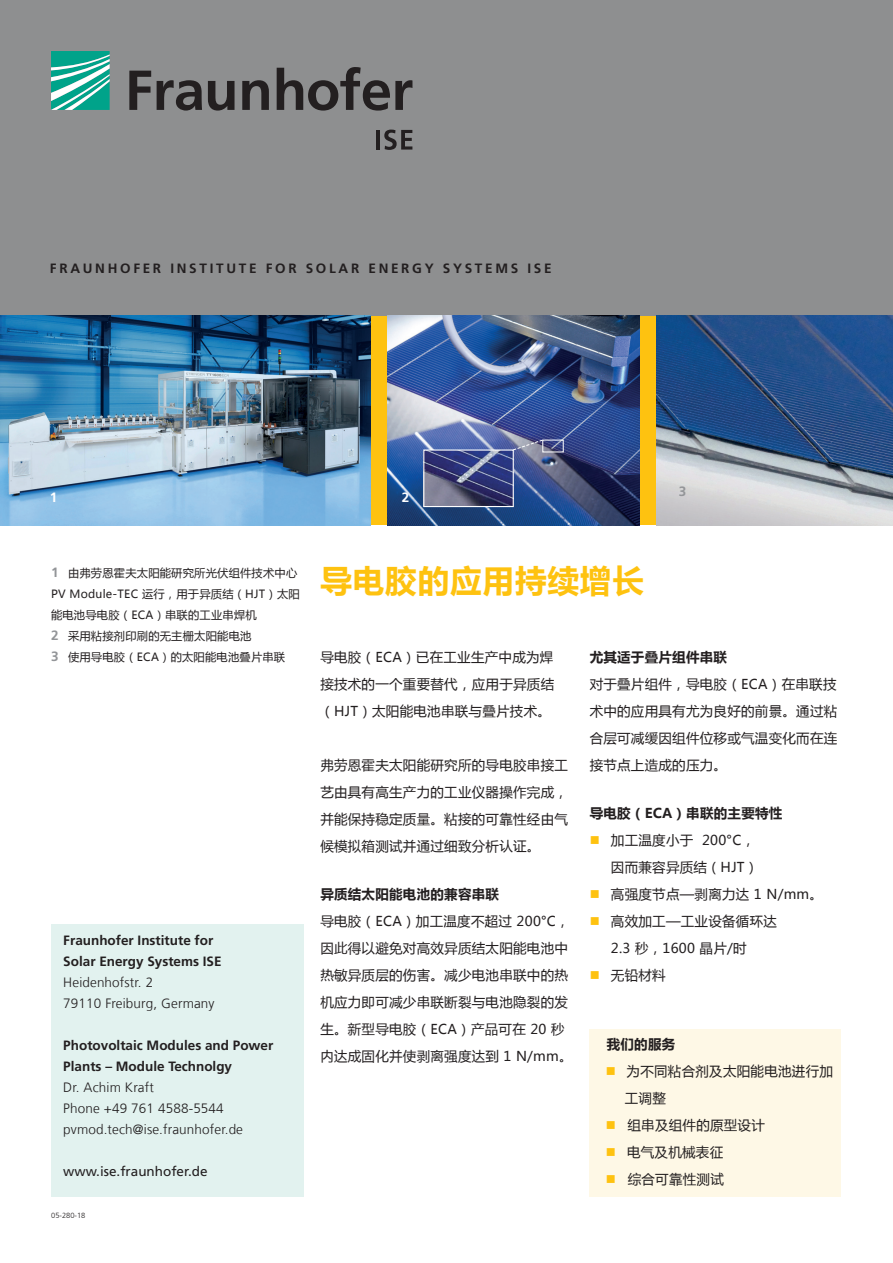
<style>
.page{position:relative;width:893px;height:1263px;background:#fff}
.page>*{position:absolute;margin:0;border:0;box-sizing:border-box;transform-origin:0 0}
.t1{font:700 31.5px "Microsoft Ya Hei";letter-spacing:.03em;color:#fec210}
.t2{font:13.5px/27px "Microsoft Ya Hei";letter-spacing:.02em;color:#231f20;text-align:justify}
.t3{font:300 13.5px/21px "Frutiger LT Com";letter-spacing:.01em;color:#231f20}
.t4{font:700 13.5px/21px "Frutiger LT Com";color:#231f20}
.t5{font:700 13.5px "Microsoft Ya Hei";letter-spacing:.02em;color:#231f20}
.t6{font:700 13.5px "Frutiger LT Com";letter-spacing:.2em;color:#231f20}
.t7{font:13.5px "Frutiger LT Com";color:#231f20}
.t8{font:700 13.5px "Frutiger LT Com";color:#fff}
.t9{font:700 13.5px "Frutiger LT Com";color:#939598}
.t10{font:11.25px/21px "Microsoft Ya Hei";letter-spacing:.02em;color:#231f20}
.t11{font:300 7.5px "Frutiger LT Com";color:#231f20}
.s1{font-family:"Frutiger LT Com";font-weight:700;font-size:13.5px;color:#939598}
</style>
<div class="page">
<div style="left:590px;top:1029px;width:251px;height:167px;background:#fef8e6"></div>
<div style="left:0;top:314px;width:893px;height:211px;background:#fec210"></div>
<div style="left:51px;top:924px;width:252px;height:273px;background:#e2f2ef"></div>
<div style="left:0;top:0;width:893px;height:315px;background:#8e8f90"></div>
<svg style="left:51px;top:51px;width:59px;height:59px;background:#49baa9"></svg>
<svg style="left:129px;top:67px;width:283px;height:44px"></svg>
<hr style="left:376px;top:130px;width:4px;height:20px;background:#231f20">
<svg style="left:384px;top:130px;width:28px;height:20px"></svg>
<img style="left:0;top:315px;width:371px;height:210px">
<img style="left:388px;top:315px;width:252px;height:210px">
<img style="left:657px;top:315px;width:236px;height:210px">
<img style="left:425px;top:451px;width:87px;height:54px">
<div style="left:423px;top:449px;width:91px;height:58px;border:1px solid #fff"></div>
<div style="left:542px;top:440px;width:22px;height:12px;border:1px solid #fff"></div>
<svg style="left:512px;top:439px;width:31px;height:12px"></svg>
<p class="t6" style="left:50px;top:260px;width:503px">FRAUNHOFER INSTITUTE FOR SOLAR ENERGY SYSTEMS ISE</p>
<p class="t8" style="left:50px;top:489px;width:9px">1</p>
<p class="t8" style="left:402px;top:489px;width:9px">2</p>
<p class="t9" style="left:679px;top:484px;width:9px">3</p>
<p class="t10" style="left:51px;top:562px;width:250px"><span class="s1">1</span> 由弗劳恩霍夫太阳能研究所光伏组件技术中心<br>PV Module-TEC 运行，用于异质结（HJT）太阳能电池导电胶（ECA）串联的工业串焊机<br><span class="s1">2</span> 采用粘接剂印刷的无主栅太阳能电池<br><span class="s1">3</span> 使用导电胶（ECA）的太阳能电池叠片串联</p>
<p class="t4" style="left:63px;top:930px;width:160px">Fraunhofer Institute for<br>Solar Energy Systems ISE</p>
<p class="t3" style="left:63px;top:972px;width:153px">Heidenhofstr. 2<br>79110 Freiburg, Germany</p>
<p class="t4" style="left:63px;top:1035px;width:212px">Photovoltaic Modules and Power<br>Plants – Module Technolgy</p>
<p class="t3" style="left:63px;top:1077px;width:181px">Dr. Achim Kraft<br>Phone +49 761 4588-5544 pvmod.tech@ise.fraunhofer.de</p>
<p class="t7" style="left:63px;top:1163px;width:146px">www.ise.fraunhofer.de</p>
<p class="t11" style="left:51px;top:1211px;width:36px">05-280-18</p>
<h1 class="t1" style="left:320px;top:559px;width:325px">导电胶的应用持续增长</h1>
<p class="t2" style="left:320px;top:643px;width:235px">导电胶（ECA）已在工业生产中成为焊接技术的一个重要替代，应用于异质结（HJT）太阳能电池串联与叠片技术。</p>
<p class="t2" style="left:320px;top:751px;width:249px">弗劳恩霍夫太阳能研究所的导电胶串接工艺由具有高生产力的工业仪器操作完成，并能保持稳定质量。粘接的可靠性经由气候模拟箱测试并通过细致分析认证。</p>
<p class="t5" style="left:320px;top:885px;width:180px">异质结太阳能电池的兼容串联</p>
<p class="t2" style="left:320px;top:907px;width:254px;text-align:left">导电胶（ECA）加工温度不超过 200°C，因此得以避免对高效异质结太阳能电池中热敏异质层的伤害。减少电池串联中的热机应力即可减少串联断裂与电池隐裂的发生。新型导电胶（ECA）产品可在 20 秒内达成固化并使剥离强度达到 1 N/mm。</p>
<p class="t5" style="left:590px;top:648px;width:139px">尤其适于叠片组件串联</p>
<p class="t2" style="left:590px;top:670px;width:249px">对于叠片组件，导电胶（ECA）在串联技术中的应用具有尤为良好的前景。通过粘合层可减缓因组件位移或气温变化而在连接节点上造成的压力。</p>
<p class="t5" style="left:590px;top:804px;width:194px">导电胶（ECA）串联的主要特性</p>
<p class="t2" style="left:611px;top:826px;width:214px;text-align:left">加工温度小于 200°C，<br>因而兼容异质结 ( HJT）<br>高强度节点—剥离力达 1 N/mm。高效加工—工业设备循环达<br>2.3 秒，1600 晶片/时<br>无铅材料</p>
<p class="t5" style="left:607px;top:1034px;width:70px">我们的服务</p>
<p class="t2" style="left:625px;top:1057px;width:210px;text-align:left">为不同粘合剂及太阳能电池进行加工调整<br>组串及组件的原型设计<br>电气及机械表征<br>综合可靠性测试</p>
</div>
